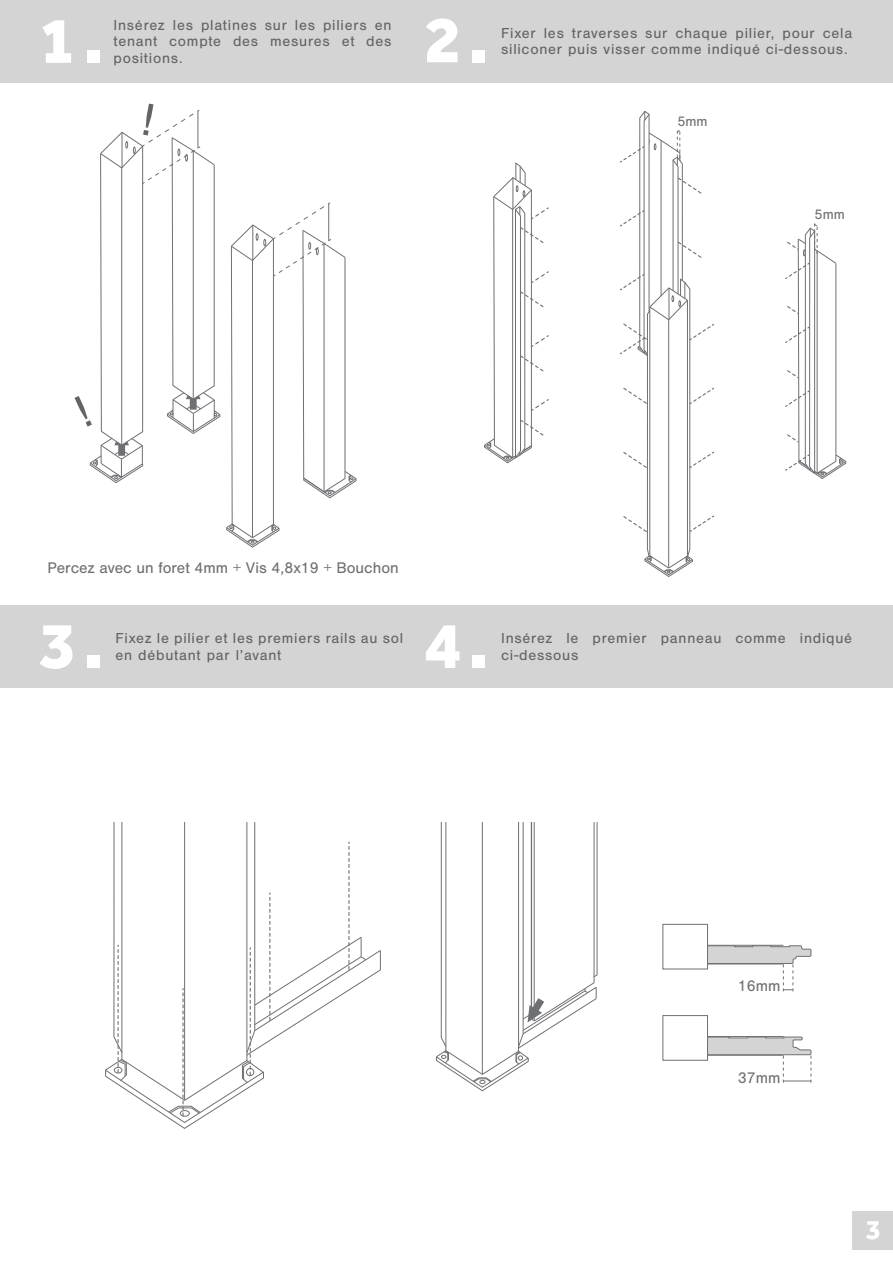
<style>
.page{position:relative;width:893px;height:1263px;background:#fff}
.page>*{position:absolute;margin:0;border:0;box-sizing:border-box;transform-origin:0 0}
.t1{font:800 67.5px "Effra";color:#fff}
.t2{font:700 28.5px "Effra";color:#fff}
.t3{font:16.05px "Nimbus San";color:#6f7073}
.t4{font:15px/16.5px "Nimbus San";letter-spacing:.05em;color:#656365}
.t5{font:14.4px "Nimbus San";color:#6f7073}
</style>
<div class="page">
<div style="left:852px;top:1211px;width:41px;height:38px;background:#d5d4d5"></div>
<div style="left:0;top:0;width:893px;height:82px;background:#d5d4d5"></div>
<div style="left:0;top:606px;width:893px;height:82px;background:#d5d4d5"></div>
<svg style="left:226px;top:202px;width:131px;height:346px"></svg>
<hr style="left:328px;top:204px;width:1px;height:37px;background:#6f7073">
<svg style="left:484px;top:162px;width:65px;height:301px"></svg>
<svg style="left:620px;top:111px;width:94px;height:466px"></svg>
<svg style="left:785px;top:223px;width:61px;height:256px"></svg>
<svg style="left:105px;top:822px;width:276px;height:307px"></svg>
<div style="left:663px;top:924px;width:45px;height:45px;border:1px solid #6f7073"></div>
<svg style="left:436px;top:822px;width:161px;height:269px"></svg>
<svg style="left:707px;top:945px;width:104px;height:46px"></svg>
<div style="left:663px;top:1015px;width:45px;height:45px;border:1px solid #6f7073"></div>
<svg style="left:707px;top:1036px;width:105px;height:46px"></svg>
<svg style="left:89px;top:109px;width:131px;height:374px"></svg>
<h1 class="t1" style="left:39px;top:0;width:66px">1.</h1>
<p class="t4" style="left:114px;top:17px;width:279px;text-align:justify">Insérez les platines sur les piliers en tenant compte des mesures et des positions.</p>
<h1 class="t1" style="left:424px;top:-1px;width:66px">2.</h1>
<p class="t4" style="left:501px;top:25px;width:352px">Fixer les traverses sur chaque pilier, pour cela siliconer puis visser comme indiqué ci-dessous.</p>
<p class="t5" style="left:677px;top:114px;width:32px">5mm</p>
<p class="t5" style="left:815px;top:206px;width:32px">5mm</p>
<p class="t3" style="left:48px;top:559px;width:353px">Percez avec un foret 4mm + Vis 4,8x19 + Bouchon</p>
<h1 class="t1" style="left:39px;top:605px;width:66px">3.</h1>
<p class="t4" style="left:116px;top:630px;width:289px">Fixez le pilier et les premiers rails au sol en débutant par l’avant</p>
<h1 class="t1" style="left:424px;top:605px;width:66px">4.</h1>
<p class="t4" style="left:501px;top:630px;width:353px">Insérez le premier panneau comme indiqué ci-dessous</p>
<p class="t3" style="left:738px;top:977px;width:44px">16mm</p>
<p class="t3" style="left:738px;top:1068px;width:44px">37mm</p>
<h2 class="t2" style="left:866px;top:1213px;width:17px">3</h2>
</div>
